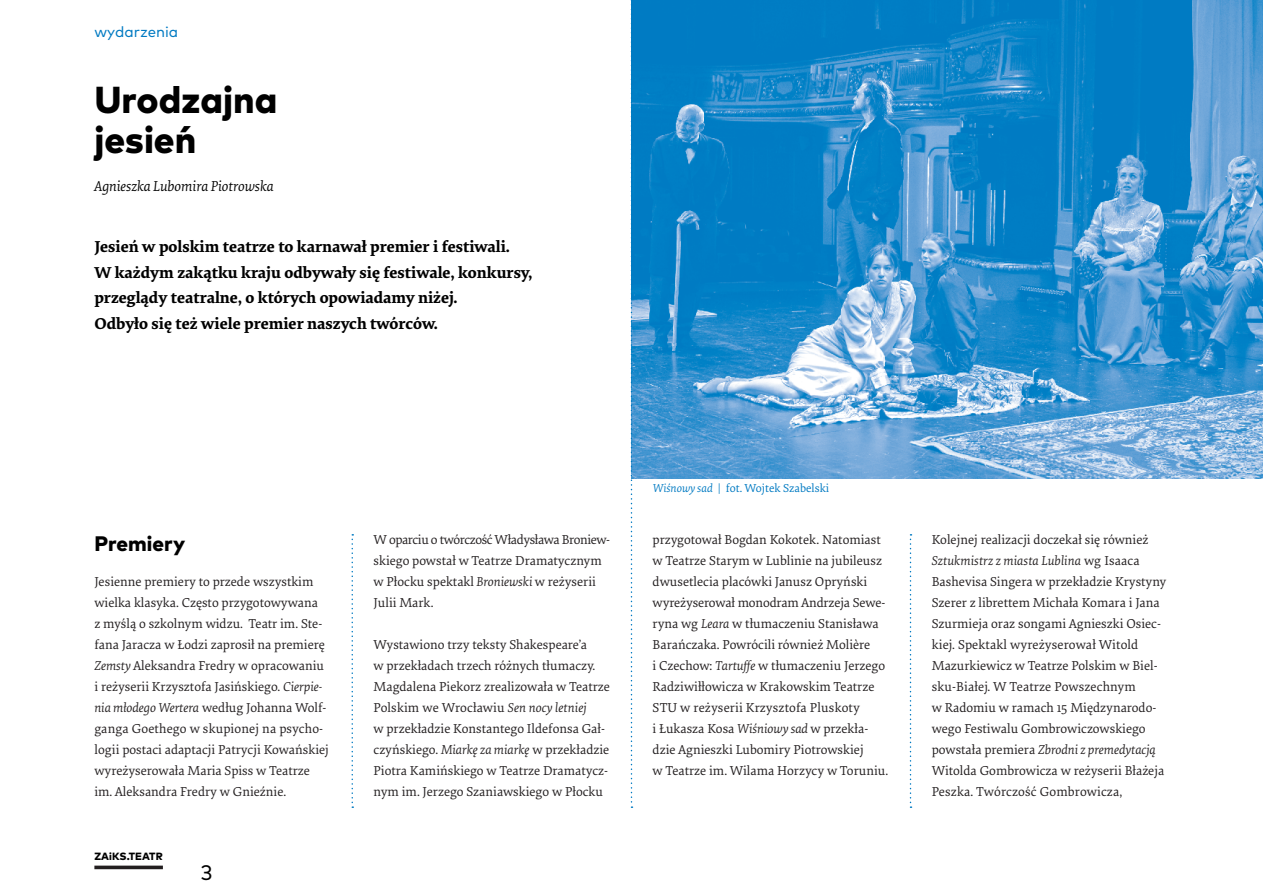
<style>
.page{position:relative;width:1263px;height:893px;background:#fff}
.page>*{position:absolute;margin:0;border:0;box-sizing:border-box;transform-origin:0 0}
.t1{font:800 37.5px/40.5px "Mark OT";color:#000}
.t2{font:800 21px "Mark OT";color:#000}
.t3{font:21px "Mark Pro";color:#000}
.t4{font:700 16.5px/25.5px "Elena Basic";color:#000}
.t5{font:italic 15px "Elena Basic";color:#000}
.t6{font:15px "Mark Pro";color:#007ac2}
.t7{font:13.5px/21px "Elena Basic";color:#231f20}
.t8{font:12px "Elena Basic";color:#007ac2}
.t9{font:800 10.5px "Mark OT";letter-spacing:.01em;color:#000}
.s1{font-style:italic}
</style>
<div class="page">
<svg style="left:910px;top:534px;width:1px;height:274px"></svg>
<svg style="left:351px;top:534px;width:2px;height:274px"></svg>
<hr style="left:94px;top:866px;width:69px;height:3px;background:#231f20">
<img style="left:632px;top:0;width:631px;height:478px">
<svg style="left:631px;top:0;width:1px;height:808px"></svg>
<p class="t6" style="left:94px;top:21px;width:85px">wydarzenia</p>
<h1 class="t1" style="left:94px;top:78px;width:184px">Urodzajna jesień</h1>
<p class="t5" style="left:94px;top:175px;width:181px">Agnieszka Lubomira Piotrowska</p>
<p class="t4" style="left:94px;top:233px;width:439px">Jesień w polskim teatrze to karnawał premier i festiwali.<br>W każdym zakątku kraju odbywały się festiwale, konkursy, przeglądy teatralne, o których opowiadamy niżej.<br>Odbyło się też wiele premier naszych twórców.</p>
<h2 class="t2" style="left:94px;top:529px;width:92px">Premiery</h2>
<p class="t7" style="left:94px;top:570px;width:236px">Jesienne premiery to przede wszystkim wielka klasyka. Często przygotowywana<br>z myślą o szkolnym widzu. Teatr im. Ste&shy;fana Jaracza w Łodzi zaprosił na premierę <span class="s1">Zemsty</span> Aleksandra Fredry w opracowaniu i reżyserii Krzysztofa Jasińskiego. <span class="s1">Cierpie&shy;nia młodego Wertera</span> według Johanna Wolf&shy;ganga Goethego w skupionej na psycho&shy;logii postaci adaptacji Patrycji Kowańskiej wyreżyserowała Maria Spiss w Teatrze im. Aleksandra Fredry w Gnieźnie.</p>
<p class="t9" style="left:94px;top:849px;width:70px">ZAiKS.TEATR</p>
<h2 class="t3" style="left:201px;top:857px;width:13px">3</h2>
<p class="t7" style="left:373px;top:529px;width:238px">W oparciu o twórczość Władysława Broniew&shy;skiego powstał w Teatrze Dramatycznym w Płocku spektakl <span class="s1">Broniewski</span> w reżyserii Julii Mark.</p>
<p class="t7" style="left:373px;top:634px;width:238px">Wystawiono trzy teksty Shakespeare’a<br>w przekładach trzech różnych tłumaczy.<br>Magdalena Piekorz zrealizowała w Teatrze Polskim we Wrocławiu <span class="s1">Sen nocy letniej<br></span>w przekładzie Konstantego Ildefonsa Gał&shy;czyńskiego. <span class="s1">Miarkę za miarkę</span> w przekładzie Piotra Kamińskiego w Teatrze Dramatycz&shy;nym im. Jerzego Szaniawskiego w Płocku</p>
<p class="t8" style="left:653px;top:479px;width:178px"><span class="s1">Wiśnowy sad</span> | fot. Wojtek Szabelski</p>
<p class="t7" style="left:653px;top:529px;width:237px">przygotował Bogdan Kokotek. Natomiast w Teatrze Starym w Lublinie na jubileusz dwusetlecia placówki Janusz Opryński wyreżyserował monodram Andrzeja Sewe&shy;ryna wg <span class="s1">Leara</span> w tłumaczeniu Stanisława Barańczaka. Powrócili również Molière<br>i Czechow: <span class="s1">Tartuffe</span> w tłumaczeniu Jerzego Radziwiłłowicza w Krakowskim Teatrze STU w reżyserii Krzysztofa Pluskoty<br>i Łukasza Kosa <span class="s1">Wiśniowy sad</span> w przekła&shy;dzie Agnieszki Lubomiry Piotrowskiej<br>w Teatrze im. Wilama Horzycy w Toruniu.</p>
<p class="t7" style="left:932px;top:529px;width:236px">Kolejnej realizacji doczekał się również <span class="s1">Sztukmistrz z miasta Lublina</span> wg Isaaca Bashevisa Singera w przekładzie Krystyny Szerer z librettem Michała Komara i Jana Szurmieja oraz songami Agnieszki Osiec&shy;kiej. Spektakl wyreżyserował Witold Mazurkiewicz w Teatrze Polskim w Biel&shy;sku-Białej. W Teatrze Powszechnym<br>w Radomiu w ramach 15 Międzynarodo&shy;wego Festiwalu Gombrowiczowskiego powstała premiera <span class="s1">Zbrodni z premedytacją </span>Witolda Gombrowicza w reżyserii Błażeja Peszka. Twórczość Gombrowicza,</p>
</div>
